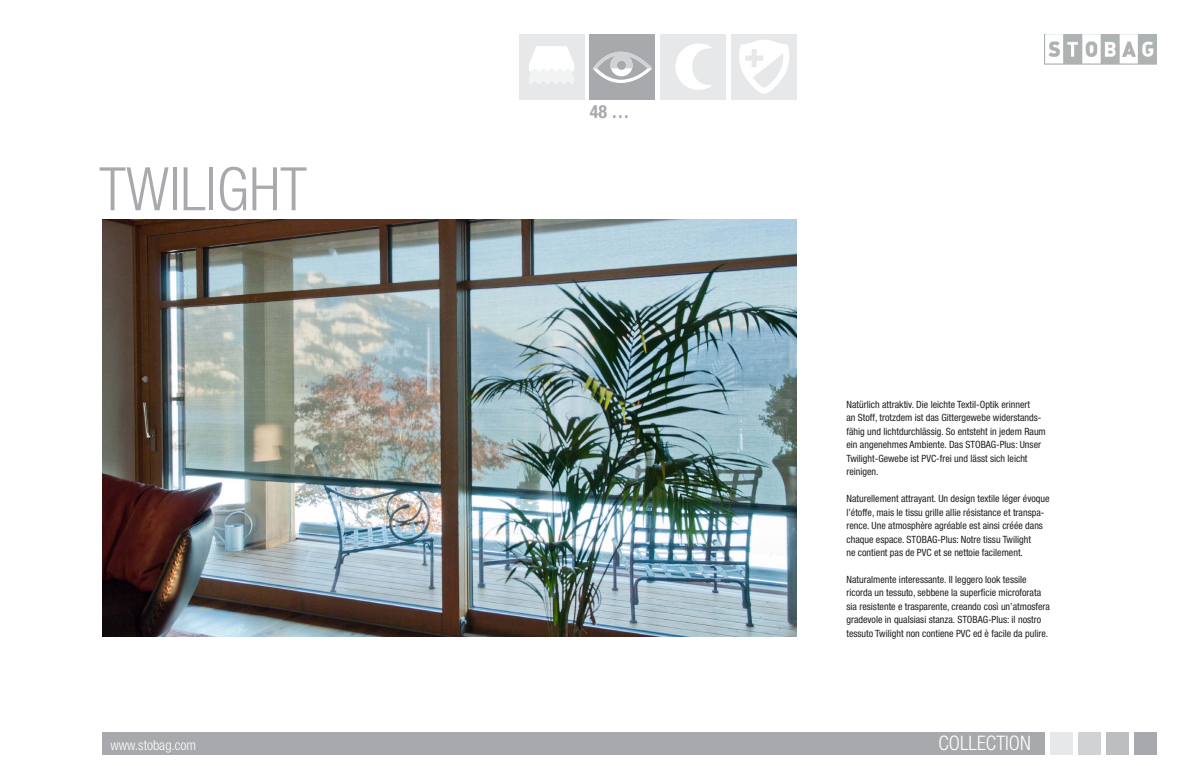
<style>
.page{position:relative;width:1191px;height:766px;background:#fff}
.page>*{position:absolute;margin:0;border:0;box-sizing:border-box;transform-origin:0 0}
.t1{font:300 condensed 60px "Helvetica Neue LT Pro";color:#a8a9ad}
.t2{font:300 condensed 20px "Helvetica Neue LT Pro";color:#fff}
.t3{font:700 condensed 18px "Helvetica Neue LT Pro";color:#a8a9ad}
.t4{font:300 condensed 14px "Helvetica Neue LT Pro";color:#fff}
.t5{font:condensed 10px/13.5px "Helvetica Neue LT Pro";color:#231f20}
</style>
<div class="page">
<img style="left:102px;top:220px;width:695px;height:416px">
<div style="left:731px;top:34px;width:66px;height:65px;background:#e7e8e9"></div>
<svg style="left:739px;top:40px;width:50px;height:54px"></svg>
<div style="left:660px;top:34px;width:66px;height:65px;background:#e7e8e9"></div>
<svg style="left:675px;top:43px;width:36px;height:47px"></svg>
<div style="left:590px;top:34px;width:65px;height:65px;background:#a8a9ad"></div>
<svg style="left:593px;top:52px;width:58px;height:31px"></svg>
<div style="left:519px;top:34px;width:65px;height:65px;background:#e7e8e9"></div>
<svg style="left:529px;top:46px;width:45px;height:38px"></svg>
<img style="left:1045px;top:34px;width:112px;height:30px">
<div style="left:1106px;top:731px;width:23px;height:23px;background:#bdbec1"></div>
<div style="left:1134px;top:731px;width:23px;height:23px;background:#a8a9ad"></div>
<div style="left:1078px;top:731px;width:23px;height:23px;background:#d1d2d4"></div>
<div style="left:1050px;top:731px;width:23px;height:23px;background:#e7e8e9"></div>
<div style="left:102px;top:731px;width:943px;height:23px;background:#a8a9ad"></div>
<h1 class="t1" style="left:99px;top:154px;width:197px">Twili ght</h1>
<h3 class="t3" style="left:590px;top:100px;width:41px">48 …</h3>
<p class="t5" style="left:846px;top:397px;width:201px">Natürlich attraktiv. Die leichte Textil-Optik erinnert<br>an Stoff, trotzdem ist das Gittergewebe widerstands&shy;fähig und lichtdurchlässig. So entsteht in jedem Raum ein angenehmes Ambiente. Das STOBAG-Plus: Unser Twilight-Gewebe ist PVC-frei und lässt sich leicht reinigen.</p>
<p class="t5" style="left:846px;top:491px;width:205px">Naturellement attrayant. Un design textile léger évoque l’étoffe, mais le tissu grille allie résistance et transpa&shy;rence. Une atmosphère agréable est ainsi créée dans chaque espace. STOBAG-Plus: Notre tissu Twilight<br>ne contient pas de PVC et se nettoie facilement.</p>
<p class="t5" style="left:846px;top:572px;width:205px">Naturalmente interessante. Il leggero look tessile ricorda un tessuto, sebbene la superficie microforata sia resistente e trasparente, creando così un’atmosfera gradevole in qualsiasi stanza. STOBAG-Plus: il nostro tessuto Twilight non contiene PVC ed è facile da pulire.</p>
<h3 class="t4" style="left:111px;top:737px;width:87px">www.stobag.com</h3>
<h2 class="t2" style="left:938px;top:731px;width:94px">COLLECTION</h2>
</div>
